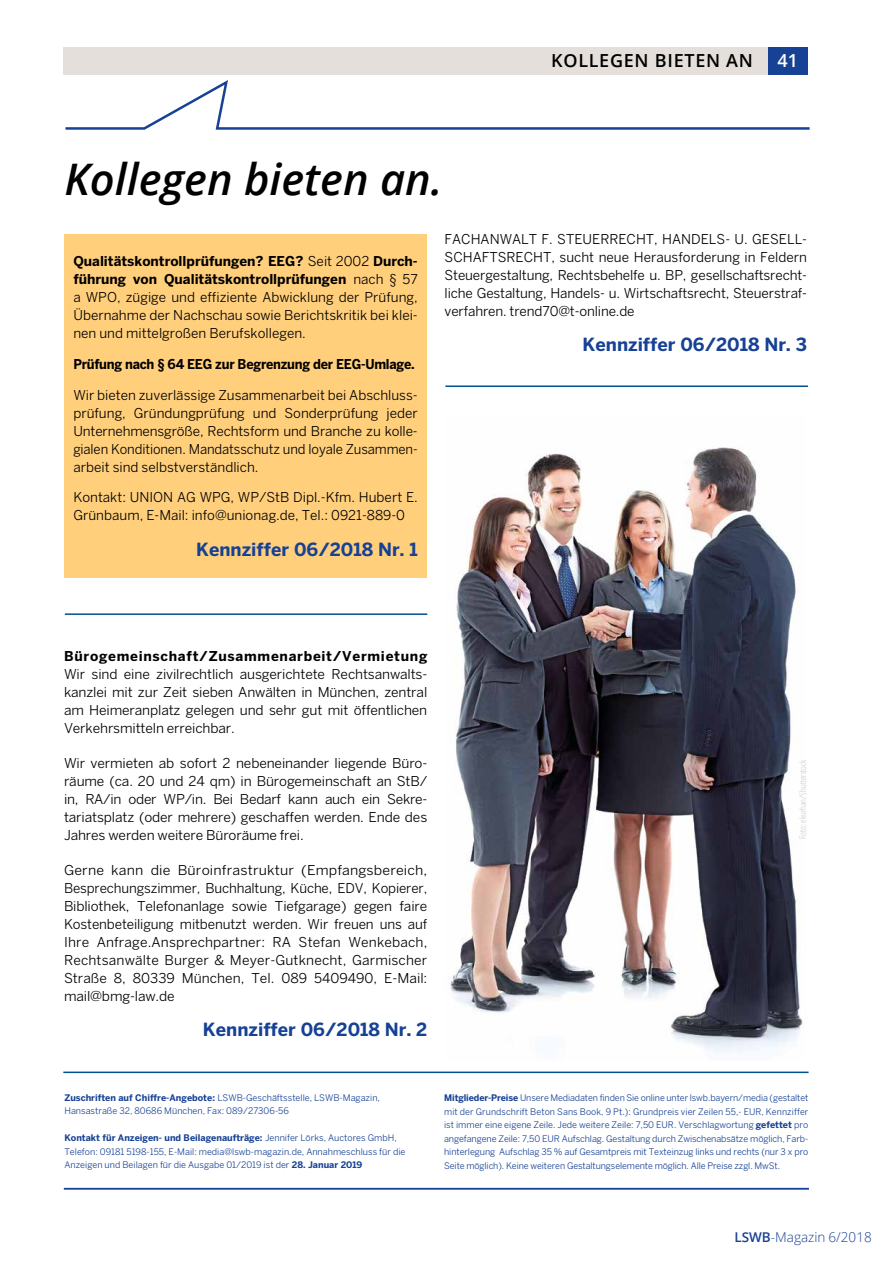
<style>
.page{position:relative;width:893px;height:1263px;background:#fff}
.page>*{position:absolute;margin:0;border:0;box-sizing:border-box;transform-origin:0 0}
.t1{font:italic 600 43.5px "Open Sans";color:#000}
.t2{font:700 18px "Benton Sans";color:#164194}
.t3{font:600 18px "Open Sans";letter-spacing:.04em;color:#000}
.t4{font:600 18px "Open Sans";color:#fff}
.t5{font:13.5px/18px "Benton Sans";color:#000;text-align:justify}
.t6{font:13.5px/18px "Benton Sans";color:#000;text-align:justify;scale:1.05 1}
.t7{font:700 13.5px "Benton Sans";letter-spacing:-.02em;color:#000;scale:.94 1}
.t8{font:700 13.5px "Benton Sans";letter-spacing:.05em;color:#000}
.t9{font:300 13.5px "Open Sans";color:#164194}
.t10{font:9px/13.5px "Benton Sans";color:#164194}
.t11{font:300 condensed 9px "Open Sans";color:#c6c6c6}
.s1{font-weight:700}
.s2{font-weight:600}
</style>
<div class="page">
<div style="left:63px;top:47px;width:745px;height:27px;background:#e4dfda"></div>
<div style="left:768px;top:47px;width:40px;height:27px;background:#164194"></div>
<img style="left:449px;top:447px;width:354px;height:606px">
<svg style="left:65px;top:80px;width:745px;height:50px"></svg>
<hr style="left:65px;top:613px;width:362px;height:2px;background:#005092">
<hr style="left:445px;top:385px;width:363px;height:2px;background:#005092">
<div style="left:64px;top:234px;width:362px;height:344px;background:#ffcf7c"></div>
<hr style="left:64px;top:1188px;width:745px;height:1px;background:#164194">
<hr style="left:63px;top:1071px;width:745px;height:2px;background:#005092">
<h1 class="t1" style="left:64px;top:149px;width:380px">Kollegen bieten an.</h1>
<h2 class="t3" style="left:551px;top:48px;width:203px">KOLLEGEN BIETEN AN</h2>
<h2 class="t4" style="left:777px;top:48px;width:22px">41</h2>
<p class="t5" style="left:73px;top:252px;width:346px"><span class="s1">Qualitätskontrollprüfungen? EEG?</span> Seit 2002 <span class="s1">Durch&shy;führung von Qualitätskontrollprüfungen</span> nach § 57 a WPO, zügige und effiziente Abwicklung der Prüfung, Übernahme der Nachschau sowie Berichtskritik bei klei&shy;nen und mittelgroßen Berufskollegen.</p>
<p class="t7" style="left:73px;top:356px;width:365px">Prüfung nach § 64 EEG zur Begrenzung der EEG-Umlage.</p>
<p class="t5" style="left:73px;top:386px;width:346px">Wir bieten zuverlässige Zusammenarbeit bei Abschluss&shy;prüfung, Gründungprüfung und Sonderprüfung jeder Unternehmensgröße, Rechtsform und Branche zu kolle&shy;gialen Konditionen. Mandatsschutz und loyale Zusammen&shy;arbeit sind selbstverständlich.</p>
<p class="t5" style="left:73px;top:488px;width:346px">Kontakt: UNION AG WPG, WP/StB Dipl.-Kfm. Hubert E.<br>Grünbaum, E-Mail: info@unionag.de, Tel.: 0921-889-0</p>
<h2 class="t2" style="left:196px;top:538px;width:223px">Kennziffer 06/2018 Nr. 1</h2>
<p class="t5" style="left:445px;top:230px;width:364px">FACHANWALT F. STEUERRECHT, HANDELS- U. GESELL-SCHAFTSRECHT, sucht neue Herausforderung in Feldern Steuergestaltung, Rechtsbehelfe u. BP, gesellschaftsrecht&shy;liche Gestaltung, Handels- u. Wirtschaftsrecht, Steuerstraf&shy;verfahren. trend70@t-online.de</p>
<h2 class="t2" style="left:583px;top:334px;width:226px">Kennziffer 06/2018 Nr. 3</h2>
<p class="t8" style="left:64px;top:648px;width:365px">Bürogemeinschaft/Zusammenarbeit/Vermietung</p>
<p class="t5" style="left:64px;top:665px;width:365px">Wir sind eine zivilrechtlich ausgerichtete Rechtsanwalts&shy;kanzlei mit zur Zeit sieben Anwälten in München, zentral am Heimeranplatz gelegen und sehr gut mit öffentlichen Verkehrsmitteln erreichbar.</p>
<p class="t5" style="left:64px;top:754px;width:365px">Wir vermieten ab sofort 2 nebeneinander liegende Büro&shy;räume (ca. 20 und 24 qm) in Bürogemeinschaft an StB/ in, RA/in oder WP/in. Bei Bedarf kann auch ein Sekre&shy;tariatsplatz (oder mehrere) geschaffen werden. Ende des Jahres werden weitere Büroräume frei.</p>
<p class="t6" style="left:64px;top:861px;width:348px">Gerne kann die Büroinfrastruktur (Empfangsbereich, Besprechungszimmer, Buchhaltung, Küche, EDV, Kopierer, Bibliothek, Telefonanlage sowie Tiefgarage) gegen faire Kostenbeteiligung mitbenutzt werden. Wir freuen uns auf Ihre Anfrage.Ansprechpartner: RA Stefan Wenkebach, Rechtsanwälte Burger &amp; Meyer-Gutknecht, Garmischer Straße 8, 80339 München, Tel. 089 5409490, E-Mail: mail@bmg-law.de</p>
<h2 class="t2" style="left:203px;top:1018px;width:226px">Kennziffer 06/2018 Nr. 2</h2>
<p class="t11" style="left:797px;top:839px;width:80px;rotate:-90deg">Foto: ekurhan/Shutterstock</p>
<p class="t10" style="left:64px;top:1090px;width:317px"><span class="s1">Zuschriften auf Chiffre-Angebote:</span> LSWB-Geschäftsstelle, LSWB-Magazin,<br>Hansastraße 32, 80686 München, Fax: 089/27306-56</p>
<p class="t10" style="left:64px;top:1131px;width:343px"><span class="s1">Kontakt für Anzeigen- und Beilagenaufträge:</span> Jennifer Lörks, Auctores GmbH,<br>Telefon: 09181 5198-155, E-Mail: media@lswb-magazin.de, Annahmeschluss für die<br>Anzeigen und Beilagen für die Ausgabe 01/2019 ist der <span class="s1">28. Januar 2019</span></p>
<p class="t10" style="left:444px;top:1091px;width:366px;text-align:justify"><span class="s1">Mitglieder-Preise</span> Unsere Mediadaten finden Sie online unter lswb.bayern/media (gestaltet mit der Grundschrift Beton Sans Book, 9 Pt.): Grundpreis vier Zeilen 55,- EUR, Kennziffer ist immer eine eigene Zeile. Jede weitere Zeile: 7,50 EUR. Verschlagwortung <span class="s1">gefettet</span> pro angefangene Zeile: 7,50 EUR Aufschlag. Gestaltung durch Zwischenabsätze möglich, Farb&shy;hinterlegung Aufschlag 35 % auf Gesamtpreis mit Texteinzug links und rechts (nur 3 x pro Seite möglich). Keine weiteren Gestaltungselemente möglich. Alle Preise zzgl. MwSt.</p>
<p class="t9" style="left:734px;top:1228px;width:139px"><span class="s2">LSWB</span>-Magazin 6/2018</p>
</div>
